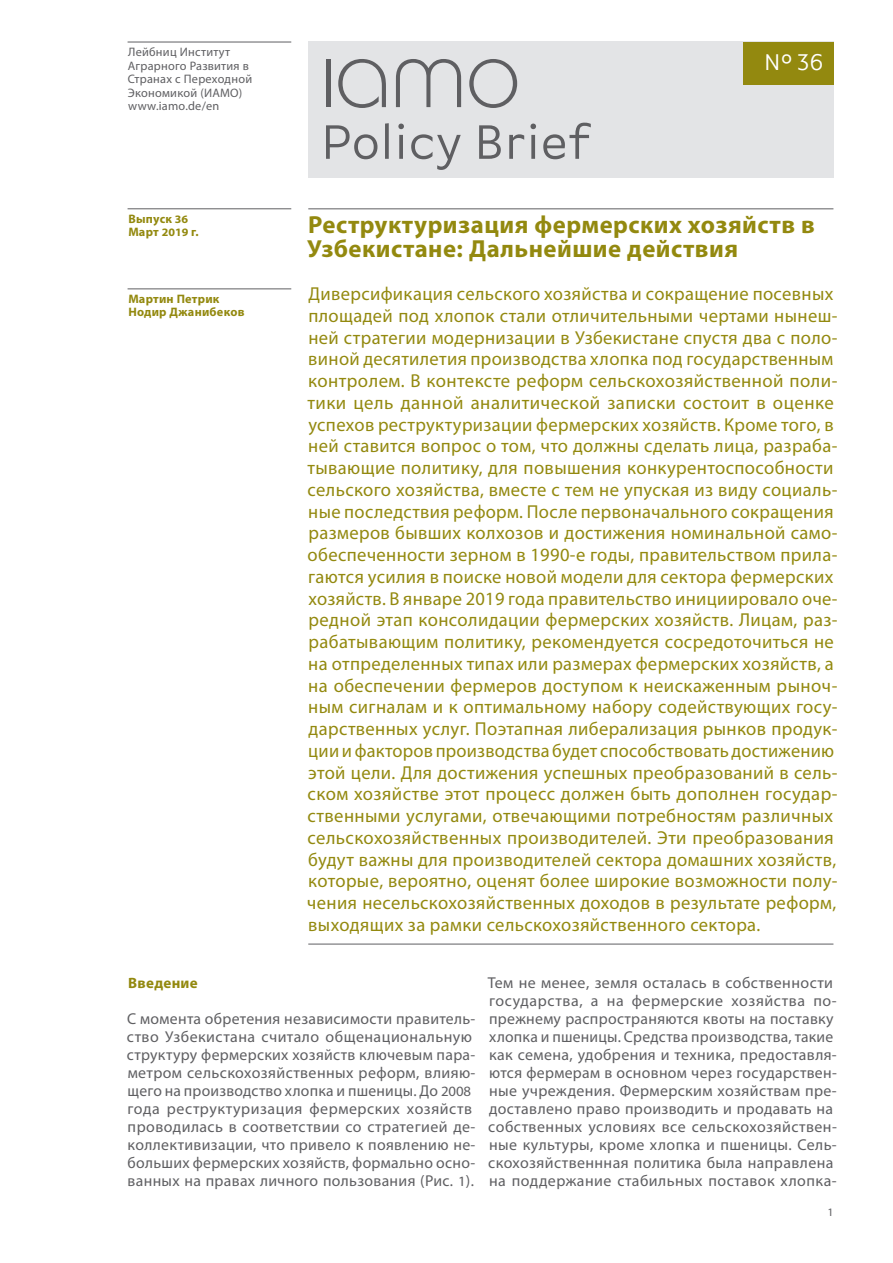
<style>
.page{position:relative;width:893px;height:1263px;background:#fff}
.page>*{position:absolute;margin:0;border:0;box-sizing:border-box;transform-origin:0 0}
.t1{font:51px "Basic Gothic Offc";color:#5f5f62}
.t2{font:700 24.75px/24px "Myriad Pro";letter-spacing:.02em;color:#93890f}
.t3{font:24px "Basic Gothic Offc";color:#fff}
.t4{font:18.75px/21.8px "Myriad Pro";letter-spacing:.02em;color:#93890f}
.t5{font:15.75px/18px "Myriad Pro";letter-spacing:.025em;color:#5f5f62}
.t6{font:700 15px "Myriad Pro";letter-spacing:.02em;color:#93890f}
.t7{font:12.3px/13.5px "Myriad Pro";letter-spacing:.02em;color:#5f5f62}
.t8{font:700 12.3px/13.5px "Myriad Pro";letter-spacing:.02em;color:#93890f}
.t9{font:11.4px "Myriad Pro";color:#5f5f62;scale:1.05 1}
.s1{font-size:11.4px}
.s2{font-size:14.25px}
</style>
<div class="page">
<div style="left:308px;top:42px;width:525px;height:136px;background:#e3e4e6"></div>
<hr style="left:308px;top:208px;width:525px;height:1px;background:#5f5f62">
<hr style="left:308px;top:944px;width:525px;height:1px;background:#5f5f62">
<hr style="left:128px;top:288px;width:163px;height:1px;background:#5f5f62">
<hr style="left:128px;top:208px;width:163px;height:1px;background:#5f5f62">
<svg style="left:396px;top:59px;width:121px;height:49px"></svg>
<svg style="left:338px;top:59px;width:48px;height:49px"></svg>
<hr style="left:326px;top:60px;width:4px;height:47px;background:#5f5f62">
<div style="left:743px;top:42px;width:90px;height:42px;background:#93890f"></div>
<hr style="left:128px;top:42px;width:163px;height:1px;background:#5f5f62">
<p class="t7" style="left:128px;top:45px;width:126px">Лейбниц Институт<br>Аграрного Развития в<br>Странах с Переходной<br>Экономикой (ИAMO) www.iamo.de/en</p>
<p class="t8" style="left:128px;top:211px;width:72px">Выпуск <span class="s1">36<br></span>Март <span class="s1">2019</span> г.</p>
<p class="t8" style="left:128px;top:292px;width:118px">Мартин Петрик<br>Нодир Джанибеков</p>
<h1 class="t1" style="left:321px;top:115px;width:272px">Policy Brief</h1>
<p class="t3" style="left:764px;top:50px;width:62px">Nº36</p>
<h2 class="t2" style="left:307px;top:211px;width:509px">Реструктуризация фермерских хозяйств в<br>Узбекистане: Дальнейшие действия</h2>
<p class="t4" style="left:307px;top:283px;width:532px">Диверсификация сельского хозяйства и сокращение посевных площадей под хлопок стали отличительными чертами нынеш&shy;ней стратегии модернизации в Узбекистане спустя два с поло&shy;виной десятилетия производства хлопка под государственным контролем. В контексте реформ сельскохозяйственной поли&shy;тики цель данной аналитической записки состоит в оценке успехов реструктуризации фермерских хозяйств. Кроме того, в ней ставится вопрос о том, что должны сделать лица, разраба&shy;тывающие политику, для повышения конкурентоспособности сельского хозяйства, вместе с тем не упуская из виду социаль&shy;ные последствия реформ. После первоначального сокращения размеров бывших колхозов и достижения номинальной само&shy;обеспеченности зерном в 1990-е годы, правительством прила&shy;гаются усилия в поиске новой модели для сектора фермерских хозяйств. В январе 2019 года правительство инициировало оче&shy;редной этап консолидации фермерских хозяйств. Лицам, раз&shy;рабатывающим политику, рекомендуется сосредоточиться не на отпределенных типах или размерах фермерских хозяйств, а на обеспечении фермеров доступом к неискаженным рыноч&shy;ным сигналам и к оптимальному набору содействующих госу&shy;дарственных услуг. Поэтапная либерализация рынков продук&shy;ции и факторов производства будет способствовать достижению этой цели. Для достижения успешных преобразований в сель&shy;ском хозяйстве этот процесс должен быть дополнен государ&shy;ственными услугами, отвечающими потребностям различных сельскохозяйственных производителей. Эти преобразования будут важны для производителей сектора домашних хозяйств, которые, вероятно, оценят более широкие возможности полу&shy;чения несельскохозяйственных доходов в результате реформ, выходящих за рамки сельскохозяйственного сектора.</p>
<p class="t6" style="left:128px;top:973px;width:71px">Введение</p>
<p class="t5" style="left:127px;top:1009px;width:350px">С момента обретения независимости правитель&shy;ство Узбекистана считало общенациональную структуру фермерских хозяйств ключевым пара&shy;метром сельскохозяйственных реформ, влияю&shy;щего на производство хлопка и пшеницы. До <span class="s2">2008 </span>года реструктуризация фермерских хозяйств проводилась в соответствии со стратегией де&shy;коллективизации, что привело к появлению не&shy;больших фермерских хозяйств, формально осно&shy;ванных на правах личного пользования (Рис. <span class="s2">1</span>).</p>
<p class="t5" style="left:488px;top:973px;width:350px">Тем не менее, земля осталась в собственности государства, а на фермерские хозяйства по&shy;прежнему распространяются квоты на поставку хлопка и пшеницы. Средства производства, такие как семена, удобрения и техника, предоставля&shy;ются фермерам в основном через государствен&shy;ные учреждения. Фермерским хозяйствам пре&shy;доставлено право производить и продавать на собственных условиях все сельскохозяйствен&shy;ные культуры, кроме хлопка и пшеницы. Сель&shy;скохозяйственнная политика была направлена на поддержание стабильных поставок хлопка-</p>
<p class="t9" style="left:827px;top:1205px;width:7px">1</p>
</div>
